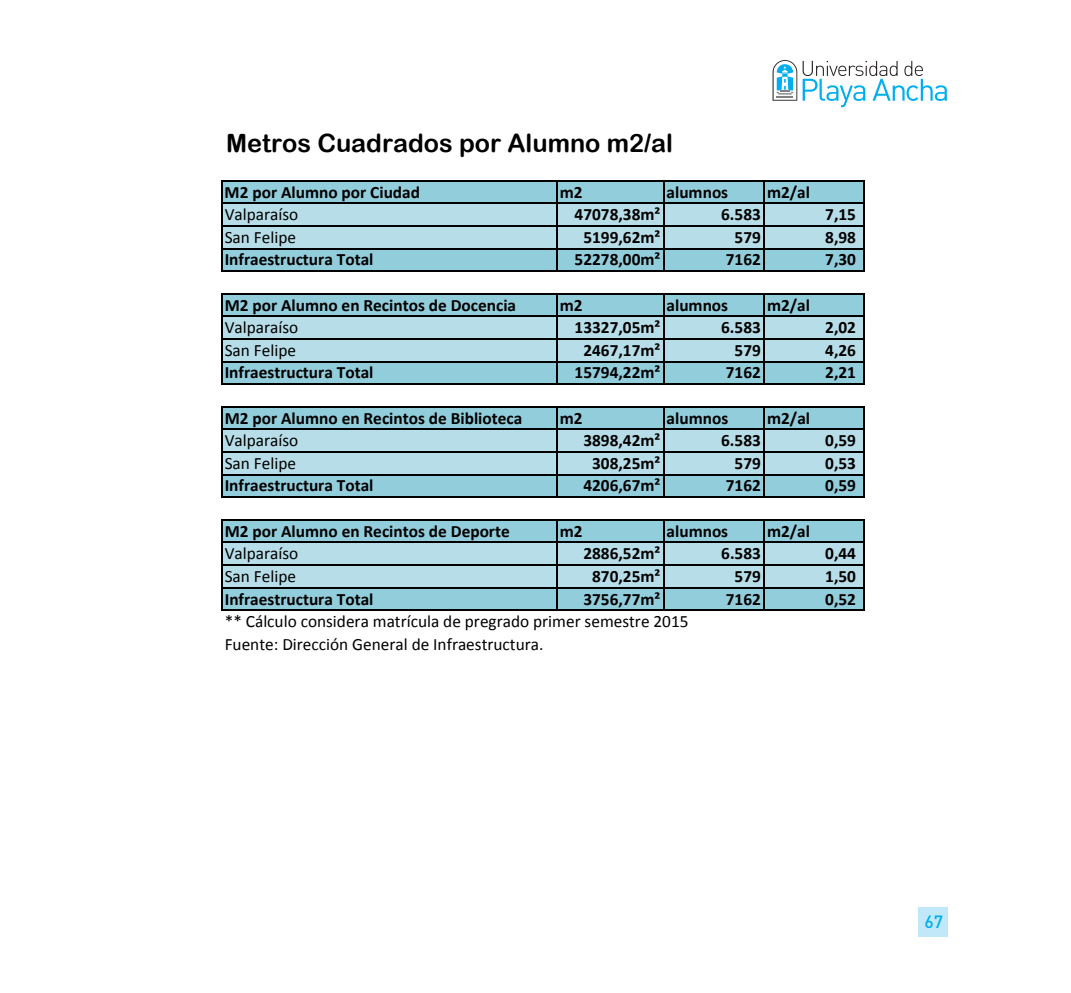
<style>
.page{position:relative;width:1071px;height:993px;background:#fff}
.page>*{position:absolute;margin:0;border:0;box-sizing:border-box;transform-origin:0 0}
.t1{font:25.2px "Arial Rounded MT Bold";color:#000}
.t2{font:500 17.5px "DIN Pro";color:#00aeef}
.t3{font:700 17.32px "Calibri";color:#000}
.t4{font:17.32px/22.6px "Calibri";color:#000}
</style>
<div class="page">
<div style="left:919px;top:907px;width:29px;height:29px;background:#c1e8f8"></div>
<svg style="left:773px;top:60px;width:24px;height:41px"></svg>
<svg style="left:803px;top:61px;width:144px;height:46px"></svg>
<div style="left:222px;top:181px;width:643px;height:22px;background:#92cddc"></div>
<div style="left:222px;top:203px;width:643px;height:45px;background:#b7dee8"></div>
<div style="left:222px;top:248px;width:643px;height:23px;background:#92cddc"></div>
<div style="left:222px;top:293px;width:643px;height:23px;background:#92cddc"></div>
<div style="left:222px;top:316px;width:643px;height:45px;background:#b7dee8"></div>
<div style="left:222px;top:361px;width:643px;height:23px;background:#92cddc"></div>
<div style="left:222px;top:406px;width:643px;height:23px;background:#92cddc"></div>
<div style="left:222px;top:429px;width:643px;height:45px;background:#b7dee8"></div>
<div style="left:222px;top:474px;width:643px;height:23px;background:#92cddc"></div>
<div style="left:222px;top:519px;width:643px;height:23px;background:#92cddc"></div>
<div style="left:222px;top:542px;width:643px;height:45px;background:#b7dee8"></div>
<div style="left:222px;top:587px;width:643px;height:23px;background:#92cddc"></div>
<hr style="left:221px;top:180px;width:1px;height:92px;background:#000">
<hr style="left:556px;top:181px;width:2px;height:91px;background:#000">
<hr style="left:663px;top:181px;width:1px;height:91px;background:#000">
<hr style="left:763px;top:181px;width:2px;height:91px;background:#000">
<hr style="left:864px;top:181px;width:1px;height:91px;background:#000">
<hr style="left:221px;top:293px;width:1px;height:92px;background:#000">
<hr style="left:556px;top:294px;width:2px;height:91px;background:#000">
<hr style="left:663px;top:294px;width:1px;height:91px;background:#000">
<hr style="left:763px;top:294px;width:2px;height:91px;background:#000">
<hr style="left:864px;top:294px;width:1px;height:91px;background:#000">
<hr style="left:221px;top:406px;width:1px;height:91px;background:#000">
<hr style="left:556px;top:407px;width:2px;height:90px;background:#000">
<hr style="left:663px;top:407px;width:1px;height:90px;background:#000">
<hr style="left:763px;top:407px;width:2px;height:90px;background:#000">
<hr style="left:864px;top:407px;width:1px;height:90px;background:#000">
<hr style="left:221px;top:519px;width:1px;height:91px;background:#000">
<hr style="left:556px;top:520px;width:2px;height:90px;background:#000">
<hr style="left:663px;top:520px;width:1px;height:90px;background:#000">
<hr style="left:763px;top:520px;width:2px;height:90px;background:#000">
<hr style="left:864px;top:520px;width:1px;height:90px;background:#000">
<hr style="left:222px;top:180px;width:643px;height:1px;background:#000">
<hr style="left:222px;top:202px;width:643px;height:2px;background:#000">
<hr style="left:222px;top:225px;width:643px;height:1px;background:#000">
<hr style="left:222px;top:248px;width:643px;height:1px;background:#000">
<hr style="left:222px;top:270px;width:643px;height:2px;background:#000">
<hr style="left:222px;top:293px;width:643px;height:1px;background:#000">
<hr style="left:222px;top:315px;width:643px;height:2px;background:#000">
<hr style="left:222px;top:338px;width:643px;height:1px;background:#000">
<hr style="left:222px;top:360px;width:643px;height:2px;background:#000">
<hr style="left:222px;top:383px;width:643px;height:2px;background:#000">
<hr style="left:222px;top:406px;width:643px;height:1px;background:#000">
<hr style="left:222px;top:428px;width:643px;height:2px;background:#000">
<hr style="left:222px;top:451px;width:643px;height:1px;background:#000">
<hr style="left:222px;top:473px;width:643px;height:2px;background:#000">
<hr style="left:222px;top:496px;width:643px;height:1px;background:#000">
<hr style="left:222px;top:519px;width:643px;height:1px;background:#000">
<hr style="left:222px;top:541px;width:643px;height:2px;background:#000">
<hr style="left:222px;top:564px;width:643px;height:1px;background:#000">
<hr style="left:222px;top:586px;width:643px;height:2px;background:#000">
<hr style="left:222px;top:609px;width:643px;height:1px;background:#000">
<p class="t1" style="left:226px;top:128px;width:448px">Metros Cuadrados por Alumno m2/al</p>
<p class="t3" style="left:225px;top:181px;width:197px">M2 por Alumno por Ciudad</p>
<p class="t3" style="left:560px;top:181px;width:24px">m2</p>
<p class="t3" style="left:667px;top:181px;width:63px">alumnos</p>
<p class="t3" style="left:767px;top:181px;width:45px">m2/al</p>
<p class="t4" style="left:225px;top:203px;width:75px">Valparaíso</p>
<p class="t3" style="left:575px;top:203px;width:87px">47078,38m²</p>
<p class="t3" style="left:721px;top:203px;width:41px">6.583</p>
<p class="t3" style="left:825px;top:203px;width:32px">7,15</p>
<p class="t4" style="left:225px;top:226px;width:73px">San Felipe</p>
<p class="t3" style="left:583px;top:226px;width:78px">5199,62m²</p>
<p class="t3" style="left:735px;top:226px;width:28px">579</p>
<p class="t3" style="left:825px;top:226px;width:32px">8,98</p>
<p class="t3" style="left:225px;top:248px;width:150px">Infraestructura Total</p>
<p class="t3" style="left:575px;top:248px;width:87px">52278,00m²</p>
<p class="t3" style="left:726px;top:248px;width:37px">7162</p>
<p class="t3" style="left:825px;top:248px;width:32px">7,30</p>
<p class="t3" style="left:225px;top:294px;width:293px">M2 por Alumno en Recintos de Docencia</p>
<p class="t3" style="left:560px;top:294px;width:24px">m2</p>
<p class="t3" style="left:667px;top:294px;width:63px">alumnos</p>
<p class="t3" style="left:767px;top:294px;width:45px">m2/al</p>
<p class="t4" style="left:225px;top:316px;width:75px">Valparaíso</p>
<p class="t3" style="left:575px;top:316px;width:87px">13327,05m²</p>
<p class="t3" style="left:721px;top:316px;width:41px">6.583</p>
<p class="t3" style="left:825px;top:316px;width:32px">2,02</p>
<p class="t4" style="left:225px;top:339px;width:73px">San Felipe</p>
<p class="t3" style="left:583px;top:339px;width:78px">2467,17m²</p>
<p class="t3" style="left:735px;top:339px;width:28px">579</p>
<p class="t3" style="left:825px;top:339px;width:32px">4,26</p>
<p class="t3" style="left:225px;top:361px;width:150px">Infraestructura Total</p>
<p class="t3" style="left:575px;top:361px;width:87px">15794,22m²</p>
<p class="t3" style="left:726px;top:361px;width:37px">7162</p>
<p class="t3" style="left:825px;top:361px;width:32px">2,21</p>
<p class="t3" style="left:225px;top:406px;width:299px">M2 por Alumno en Recintos de Biblioteca</p>
<p class="t3" style="left:560px;top:406px;width:24px">m2</p>
<p class="t3" style="left:667px;top:406px;width:63px">alumnos</p>
<p class="t3" style="left:767px;top:406px;width:45px">m2/al</p>
<p class="t4" style="left:225px;top:429px;width:75px">Valparaíso</p>
<p class="t3" style="left:583px;top:429px;width:78px">3898,42m²</p>
<p class="t3" style="left:721px;top:429px;width:41px">6.583</p>
<p class="t3" style="left:825px;top:429px;width:32px">0,59</p>
<p class="t4" style="left:225px;top:451px;width:73px">San Felipe</p>
<p class="t3" style="left:592px;top:452px;width:70px">308,25m²</p>
<p class="t3" style="left:735px;top:452px;width:28px">579</p>
<p class="t3" style="left:825px;top:452px;width:32px">0,53</p>
<p class="t3" style="left:225px;top:474px;width:150px">Infraestructura Total</p>
<p class="t3" style="left:583px;top:474px;width:78px">4206,67m²</p>
<p class="t3" style="left:726px;top:474px;width:37px">7162</p>
<p class="t3" style="left:825px;top:474px;width:32px">0,59</p>
<p class="t3" style="left:225px;top:519px;width:287px">M2 por Alumno en Recintos de Deporte</p>
<p class="t3" style="left:560px;top:519px;width:24px">m2</p>
<p class="t3" style="left:667px;top:519px;width:63px">alumnos</p>
<p class="t3" style="left:767px;top:519px;width:45px">m2/al</p>
<p class="t4" style="left:225px;top:542px;width:75px">Valparaíso</p>
<p class="t3" style="left:583px;top:542px;width:78px">2886,52m²</p>
<p class="t3" style="left:721px;top:542px;width:41px">6.583</p>
<p class="t3" style="left:825px;top:542px;width:32px">0,44</p>
<p class="t4" style="left:225px;top:564px;width:73px">San Felipe</p>
<p class="t3" style="left:592px;top:565px;width:70px">870,25m²</p>
<p class="t3" style="left:735px;top:565px;width:28px">579</p>
<p class="t3" style="left:825px;top:565px;width:32px">1,50</p>
<p class="t3" style="left:225px;top:587px;width:150px">Infraestructura Total</p>
<p class="t3" style="left:583px;top:587px;width:78px">3756,77m²</p>
<p class="t3" style="left:726px;top:587px;width:37px">7162</p>
<p class="t3" style="left:825px;top:587px;width:32px">0,52</p>
<p class="t4" style="left:225px;top:610px;width:465px">** Cálculo considera matrícula de pregrado primer semestre 2015<br>Fuente: Dirección General de Infraestructura.</p>
<p class="t2" style="left:924px;top:909px;width:20px">67</p>
</div>
